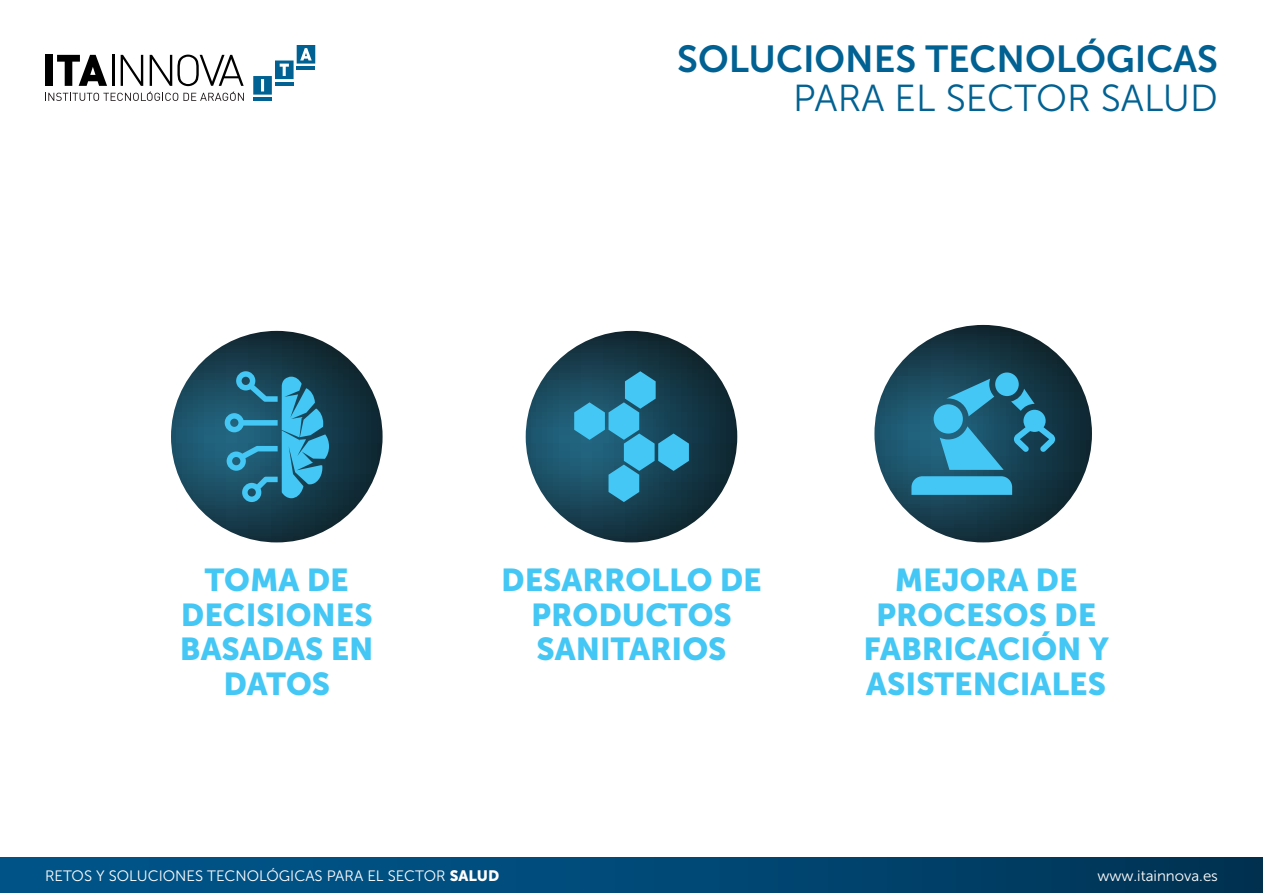
<style>
.page{position:relative;width:1263px;height:893px;background:#fff}
.page>*{position:absolute;margin:0;border:0;box-sizing:border-box;transform-origin:0 0}
.t1{font:37.5px "Museo Sans 700";color:#006192}
.t2{font:37.5px "Museo Sans 300";color:#006192}
.t3{font:31.5px/34.5px "Museo Sans 900";color:#44c7f4;text-align:center}
.t4{font:15px "Museo Sans 300";color:#fff}
.s1{font-family:"Museo Sans 900"}
</style>
<div class="page">
<svg style="left:171px;top:331px;width:212px;height:211px;background:#173c4c"></svg>
<svg style="left:225px;top:371px;width:104px;height:131px;background:#2a7b99"></svg>
<svg style="left:526px;top:331px;width:211px;height:211px;background:#163b4a"></svg>
<svg style="left:574px;top:371px;width:115px;height:131px;background:#28738f"></svg>
<svg style="left:874px;top:325px;width:218px;height:217px;background:#183f4f"></svg>
<svg style="left:911px;top:476px;width:101px;height:19px;background:#41c0ec"></svg>
<svg style="left:940px;top:426px;width:64px;height:44px;background:#3397bb"></svg>
<div style="left:934px;top:404px;width:29px;height:30px;background:#44c7f4;border-radius:50%"></div>
<div style="left:995px;top:372px;width:24px;height:24px;background:#44c7f4;border-radius:50%"></div>
<svg style="left:946px;top:379px;width:48px;height:37px;background:#308bac"></svg>
<svg style="left:1011px;top:389px;width:44px;height:63px;background:#256d88"></svg>
<svg style="left:45px;top:92px;width:199px;height:9px"></svg>
<hr style="left:253px;top:98px;width:19px;height:3px;background:#006192">
<svg style="left:253px;top:45px;width:62px;height:50px"></svg>
<div style="left:45px;top:55px;width:8px;height:31px;background:#010000"></div>
<svg style="left:57px;top:55px;width:50px;height:31px"></svg>
<hr style="left:112px;top:55px;width:2px;height:31px;background:#010000">
<svg style="left:121px;top:55px;width:22px;height:31px"></svg>
<svg style="left:150px;top:55px;width:94px;height:31px"></svg>
<div style="left:0;top:857px;width:1263px;height:36px;background:linear-gradient(to right,#005991,#003557)"></div>
<p class="t1" style="left:677px;top:38px;width:542px">SOLUCIONES TECNOLÓGICAS</p>
<p class="t2" style="left:793px;top:78px;width:426px">PARA EL SECTOR SALUD</p>
<p class="t3" style="left:180px;top:563px;width:195px">TOMA DE<br>DECISIONES<br>BASADAS EN<br>DATOS</p>
<p class="t3" style="left:501px;top:563px;width:262px">DESARROLLO DE<br>PRODUCTOS<br>SANITARIOS</p>
<p class="t3" style="left:863px;top:563px;width:247px">MEJORA DE<br>PROCESOS DE<br>FABRICACIÓN Y<br>ASISTENCIALES</p>
<p class="t4" style="left:45px;top:868px;width:456px">RETOS Y SOLUCIONES TECNOLÓGICAS PARA EL SECTOR <span class="s1">SALUD</span></p>
<p class="t4" style="left:1097px;top:868px;width:122px">www.itainnova.es</p>
</div>
